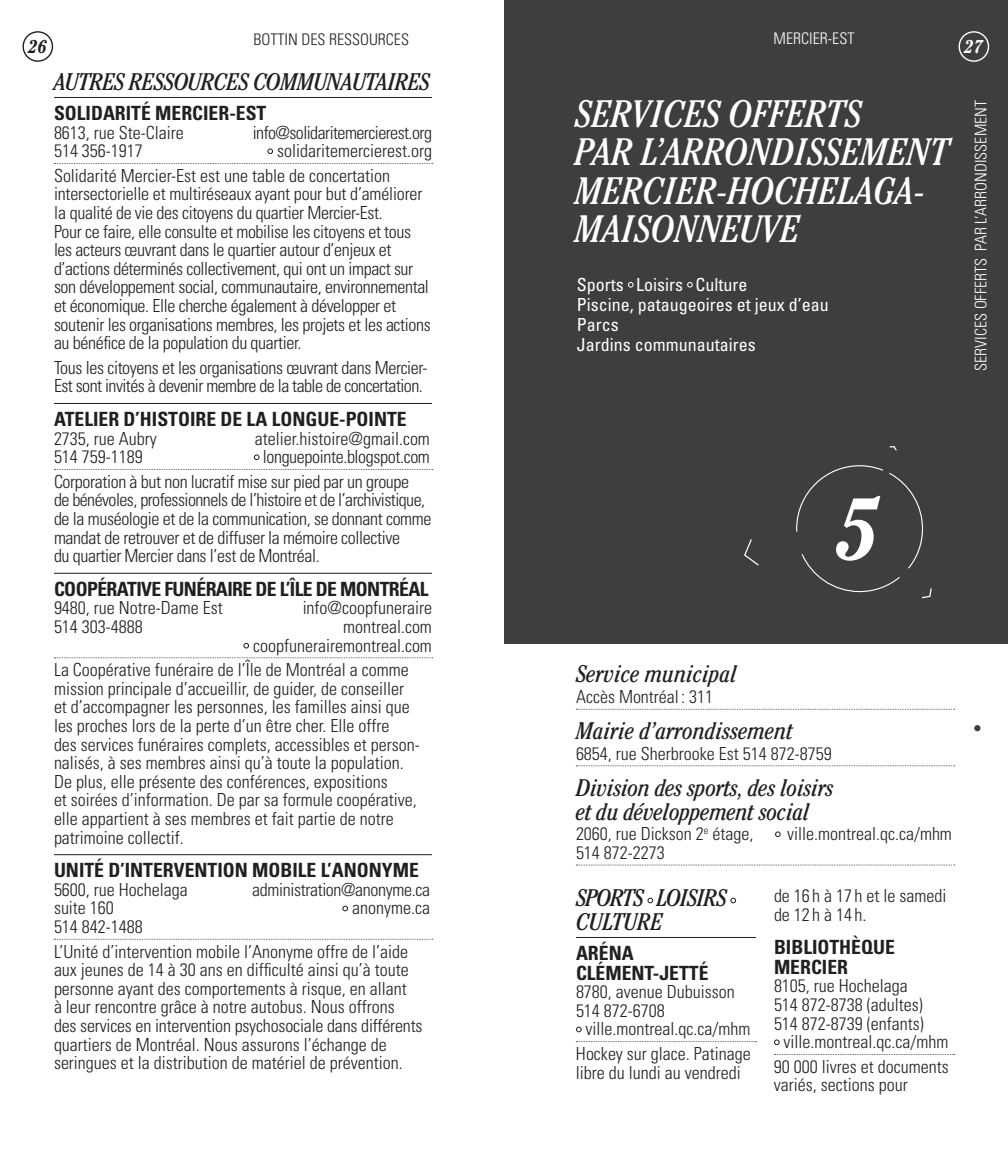
<style>
.page{position:relative;width:1008px;height:1152px;background:#fff}
.page>*{position:absolute;margin:0;border:0;box-sizing:border-box;transform-origin:0 0}
.t1{font:italic 700 condensed 87.2px "Cheltenham";color:#fff}
.t2{font:italic condensed 38.2px/38.2px "Cheltenham";color:#fff}
.t3{font:italic condensed 24px/24px "Cheltenham";letter-spacing:-.01em;color:#231f20}
.t4{font:700 condensed 19.6px/19.6px "Univers";color:#231f20}
.t5{font:700 condensed 19.6px "Univers";letter-spacing:-.03em;color:#231f20}
.t6{font:italic 700 condensed 18.4px "Cheltenham";color:#231f20}
.t7{font:italic 700 condensed 18.4px "Cheltenham";color:#fff}
.t8{font:300 condensed 18px/18.6px "Univers";color:#231f20}
.t9{font:300 condensed 18px/18.6px "Univers";letter-spacing:-.02em;color:#231f20}
.t10{font:300 condensed 18px/18.6px "Univers";letter-spacing:-.025em;color:#231f20}
.t11{font:condensed 18px/20px "Univers";color:#fff}
.t12{font:300 condensed 18px "Univers";letter-spacing:-.03em;color:#231f20}
.t13{font:300 condensed 16px "Univers";color:#fff}
.t14{font:300 condensed 16px "Univers";color:#231f20}
</style>
<div class="page">
<div style="left:23px;top:31px;width:30px;height:31px;border:1px solid #231f20;border-radius:50%"></div>
<div style="left:504px;top:0;width:504px;height:644px;background:#3e3e3f"></div>
<svg style="left:744px;top:539px;width:15px;height:27px"></svg>
<svg style="left:889px;top:446px;width:8px;height:5px"></svg>
<svg style="left:796px;top:465px;width:136px;height:134px"></svg>
<svg style="left:628px;top:282px;width:6px;height:6px"></svg>
<svg style="left:687px;top:282px;width:6px;height:6px"></svg>
<svg style="left:974px;top:725px;width:6px;height:6px"></svg>
<div style="left:959px;top:31px;width:30px;height:31px;border:1px solid #fff;border-radius:50%"></div>
<hr style="left:54px;top:97px;width:378px;height:1px;background:#231f20">
<svg style="left:54px;top:163px;width:379px;height:1px"></svg>
<hr style="left:54px;top:403px;width:378px;height:1px;background:#231f20">
<svg style="left:54px;top:469px;width:379px;height:1px"></svg>
<hr style="left:54px;top:573px;width:378px;height:1px;background:#231f20">
<svg style="left:54px;top:657px;width:379px;height:1px"></svg>
<hr style="left:54px;top:854px;width:378px;height:1px;background:#231f20">
<svg style="left:54px;top:939px;width:379px;height:1px"></svg>
<svg style="left:267px;top:148px;width:6px;height:6px"></svg>
<svg style="left:254px;top:454px;width:5px;height:6px"></svg>
<svg style="left:243px;top:643px;width:6px;height:6px"></svg>
<svg style="left:342px;top:906px;width:6px;height:5px"></svg>
<svg style="left:576px;top:709px;width:379px;height:1px"></svg>
<svg style="left:576px;top:765px;width:379px;height:1px"></svg>
<svg style="left:576px;top:865px;width:379px;height:1px"></svg>
<svg style="left:775px;top:831px;width:6px;height:6px"></svg>
<hr style="left:576px;top:937px;width:180px;height:1px;background:#231f20">
<svg style="left:576px;top:1041px;width:181px;height:1px"></svg>
<svg style="left:647px;top:898px;width:6px;height:5px"></svg>
<svg style="left:730px;top:898px;width:6px;height:5px"></svg>
<svg style="left:576px;top:1027px;width:6px;height:5px"></svg>
<svg style="left:774px;top:1054px;width:181px;height:1px"></svg>
<svg style="left:774px;top:1039px;width:6px;height:6px"></svg>
<p class="t6" style="left:28px;top:36px;width:20px">26</p>
<p class="t14" style="left:253px;top:29px;width:141px">Botti n des ressources</p>
<h3 class="t3" style="left:54px;top:70px;width:25px">Autres</h3>
<h3 class="t3" style="left:129px;top:70px;width:14px">ressources</h3>
<h3 class="t3" style="left:253px;top:70px;width:14px">communautaires</h3>
<p class="t4" style="left:54px;top:103px;width:214px">SOLIDARITÉ MERCIER-EST</p>
<p class="t8" style="left:54px;top:123px;width:131px">8613, rue Ste-Claire</p>
<p class="t12" style="left:253px;top:121px;width:181px">info@solidaritemercierest.org</p>
<p class="t8" style="left:54px;top:142px;width:90px">514 356-1917</p>
<p class="t8" style="left:54px;top:139px;width:379px;line-height:24.6px;text-indent:223px">solidaritemercierest.org<br>Solidarité Mercier-Est est une table de concertation</p>
<p class="t9" style="left:54px;top:185px;width:378px">intersectorielle et multiréseaux ayant pour but d’améliorer la qualité de vie des citoyens du quartier Mercier-Est.<br>Pour ce faire, elle consulte et mobilise les citoyens et tous les acteurs œuvrant dans le quartier autour d’enjeux et d’actions déterminés collectivement, qui ont un impact sur son développement social, communautaire, environnemental et économique. Elle cherche également à développer et soutenir les organisations membres, les projets et les actions au bénéfice de la population du quartier.</p>
<p class="t10" style="left:54px;top:358px;width:375px">Tous les citoyens et les organisations œuvrant dans Mercier-<br>Est sont invités à devenir membre de la table de concertation.</p>
<p class="t4" style="left:54px;top:409px;width:352px">ATELIER D’HISTOIRE DE LA LONGUE-POINTE</p>
<p class="t8" style="left:54px;top:429px;width:104px">2735, rue Aubry</p>
<p class="t8" style="left:255px;top:429px;width:177px">atelier.histoire@gmail.com</p>
<p class="t8" style="left:54px;top:448px;width:90px">514 759-1189</p>
<p class="t9" style="left:54px;top:445px;width:378px;line-height:24.6px;text-indent:209px">longuepointe.blogspot.com<br>Corporation à but non lucratif mise sur pied par un groupe</p>
<p class="t9" style="left:54px;top:491px;width:379px">de bénévoles, professionnels de l’histoire et de l’archivistique, de la muséologie et de la communication, se donnant comme mandat de retrouver et de diffuser la mémoire collective<br>du quartier Mercier dans l’est de Montréal.</p>
<p class="t5" style="left:54px;top:577px;width:373px">COOPÉRATIVE FUNÉRAIRE DE L’ÎLE DE MONTRÉAL</p>
<p class="t8" style="left:54px;top:599px;width:170px">9480, rue Notre-Dame Est</p>
<p class="t8" style="left:303px;top:599px;width:131px">info@coopfuneraire</p>
<p class="t8" style="left:54px;top:617px;width:90px">514 303-4888</p>
<p class="t8" style="left:253px;top:617px;width:180px;text-align:right">montreal.com coopfunerairemontreal.com</p>
<p class="t8" style="left:54px;top:661px;width:367px">La Coopérative funéraire de l’Île de Montréal a comme mission principale d’accueillir, de guider, de conseiller et d’accompagner les personnes, les familles ainsi que les proches lors de la perte d’un être cher. Elle offre<br>des services funéraires complets, accessibles et person&shy;nalisés, à ses membres ainsi qu’à toute la population.<br>De plus, elle présente des conférences, expositions<br>et soirées d’information. De par sa formule coopérative, elle appartient à ses membres et fait partie de notre patrimoine collectif.</p>
<p class="t4" style="left:54px;top:860px;width:353px">UNITÉ D’INTERVENTION MOBILE L’ANONYME</p>
<p class="t8" style="left:54px;top:880px;width:135px">5600, rue Hochelaga</p>
<p class="t9" style="left:252px;top:880px;width:179px">administration@anonyme.ca</p>
<p class="t8" style="left:54px;top:899px;width:61px">suite 160</p>
<p class="t8" style="left:352px;top:899px;width:79px">anonyme.ca</p>
<p class="t8" style="left:54px;top:914px;width:356px;line-height:24.6px">514 842-1488<br>L’Unité d’intervention mobile l’Anonyme offre de l’aide</p>
<p class="t8" style="left:54px;top:961px;width:370px">aux jeunes de 14 à 30 ans en difficulté ainsi qu’à toute personne ayant des comportements à risque, en allant<br>à leur rencontre grâce à notre autobus. Nous offrons<br>des services en intervention psychosociale dans différents quartiers de Montréal. Nous assurons l’échange de seringues et la distribution de matériel de prévention.</p>
<p class="t13" style="left:774px;top:29px;width:82px">Mercier-est</p>
<p class="t7" style="left:965px;top:36px;width:20px">27</p>
<h2 class="t2" style="left:575px;top:95px;width:376px">SERVICES OFFERTS<br>PAR L’ARRONDISSEMENT<br>MERCIER-HOCHELAGA-<br>MAISONNEUVE</h2>
<p class="t11" style="left:577px;top:274px;width:253px">Sports Loisirs Culture<br>Piscine, pataugeoires et jeux d’eau<br>Parcs<br>Jardins communautaires</p>
<p class="t13" style="left:971px;top:371px;width:271px;rotate:-90deg">SERVICES OFFERTS PAR L’ARRONDISSEMENT</p>
<h1 class="t1" style="left:837px;top:478px;width:45px">5</h1>
<h3 class="t3" style="left:576px;top:662px;width:163px">Service municipal</h3>
<p class="t8" style="left:576px;top:687px;width:139px">Accès Montréal : 311</p>
<h3 class="t3" style="left:576px;top:719px;width:219px">Mairie d’arrondissement</h3>
<p class="t8" style="left:576px;top:744px;width:257px">6854, rue Sherbrooke Est 514 872-8759</p>
<h3 class="t3" style="left:576px;top:775px;width:259px">Division des sports, des loisirs et du développement social</h3>
<p class="t8" style="left:576px;top:825px;width:179px">2060, rue Dickson 2<sup>e</sup> étage,</p>
<p class="t8" style="left:787px;top:825px;width:166px">ville.montreal.qc.ca/mhm</p>
<p class="t8" style="left:576px;top:843px;width:90px">514 872-2273</p>
<h3 class="t3" style="left:576px;top:886px;width:23px">Sports</h3>
<h3 class="t3" style="left:657px;top:886px;width:21px">Loisirs</h3>
<h3 class="t3" style="left:576px;top:910px;width:27px">Culture</h3>
<p class="t4" style="left:576px;top:943px;width:134px">ARÉNA<br>CLÉME NT-JETTÉ</p>
<p class="t8" style="left:576px;top:983px;width:160px">8780, avenue Dubuisson</p>
<p class="t8" style="left:576px;top:1001px;width:90px">514 872-6708</p>
<p class="t8" style="left:586px;top:1020px;width:166px">ville.montreal.qc.ca/mhm</p>
<p class="t8" style="left:576px;top:1044px;width:176px">Hockey sur glace. Patinage libre du lundi au vendredi</p>
<p class="t8" style="left:774px;top:886px;width:174px">de 16 h à 17 h et le samedi de 12 h à 14 h.</p>
<p class="t4" style="left:774px;top:937px;width:120px">BIBLIOTHÈQUE<br>MERCIER</p>
<p class="t8" style="left:774px;top:977px;width:135px">8105, rue Hochelaga</p>
<p class="t8" style="left:774px;top:995px;width:150px">514 872-8738 (adultes)</p>
<p class="t8" style="left:774px;top:1014px;width:151px">514 872-8739 (enfants)</p>
<p class="t8" style="left:784px;top:1033px;width:166px">ville.montreal.qc.ca/mhm</p>
<p class="t8" style="left:774px;top:1057px;width:176px">90 000 livres et documents variés, sections pour</p>
</div>
